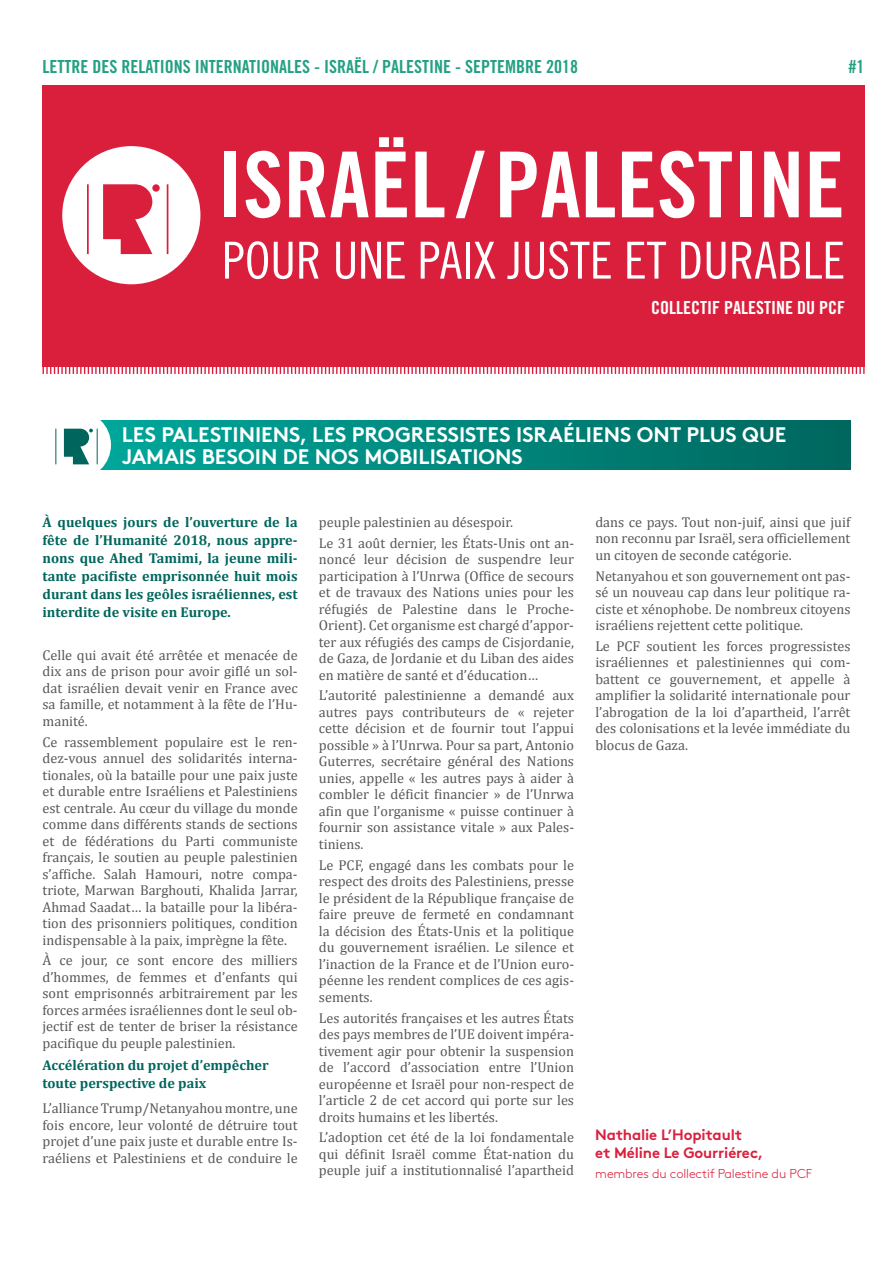
<style>
.page{position:relative;width:893px;height:1263px;background:#fff}
.page>*{position:absolute;margin:0;border:0;box-sizing:border-box;transform-origin:0 0}
.t1{font:91.05px "Trade Gothic Bold Cond Twenty";color:#fff}
.t2{font:51px "Trade Gothic Cond Eighteen";color:#fff}
.t3{font:700 21px/22.5px "Brown Pro";color:#fff}
.t4{font:18px "Trade Gothic Bold Cond Twenty";color:#24a084}
.t5{font:18px "Trade Gothic Bold Cond Twenty";color:#fff}
.t6{font:700 15px/18px "Brown Pro";letter-spacing:-.01em;color:#da1f3d}
.t7{font:14.25px/16.5px "Cambria";color:#57585a;text-align:justify}
.t8{font:700 14.25px/18px "Cambria";color:#00665d;text-align:justify}
.t9{font:300 12.9px "Brown Pro";letter-spacing:-.01em;color:#da1f3d}
</style>
<div class="page">
<svg style="left:42px;top:365px;width:823px;height:9px"></svg>
<div style="left:43px;top:85px;width:822px;height:281px;background:#da1f3d"></div>
<div style="left:62px;top:146px;width:138px;height:138px;background:#fff;border-radius:50%"></div>
<div style="left:152px;top:184px;width:8px;height:8px;background:#da1f3d;border-radius:50%"></div>
<svg style="left:103px;top:184px;width:49px;height:70px"></svg>
<hr style="left:167px;top:184px;width:1px;height:70px;background:#da1f3d">
<hr style="left:87px;top:184px;width:2px;height:70px;background:#da1f3d">
<div style="left:73px;top:420px;width:777px;height:50px;background:linear-gradient(to right,#00a99d,#00675e)"></div>
<div style="left:43px;top:411px;width:68px;height:68px;background:#fff;border-radius:50%"></div>
<svg style="left:64px;top:429px;width:29px;height:35px"></svg>
<hr style="left:97px;top:429px;width:1px;height:35px;background:#00665d">
<hr style="left:56px;top:429px;width:1px;height:35px;background:#00665d">
<p class="t4" style="left:43px;top:56px;width:537px">LETTRE DES RELATIONS INTERNATIONALES - ISRAËL / PALESTINE - SEPTEMBRE 2018</p>
<p class="t4" style="left:849px;top:56px;width:17px">#1</p>
<h1 class="t1" style="left:218px;top:129px;width:629px">ISRAËL/ PALESTINE</h1>
<h2 class="t2" style="left:222px;top:230px;width:624px">POUR UNE PAIX JUSTE ET DURABLE</h2>
<p class="t5" style="left:651px;top:296px;width:195px">COLLECTIF PALESTINE DU PCF</p>
<h3 class="t3" style="left:122px;top:421px;width:666px">LES PALESTINIENS, LES PROGRESSISTES ISRAÉLIENS ONT PLUS QUE<br>JAMAIS BESOIN DE NOS MOBILISATIONS</h3>
<p class="t8" style="left:43px;top:512px;width:257px">À quelques jours de l’ouverture de la fête de l’Humanité 2018, nous appre&shy;nons que Ahed Tamimi, la jeune mili&shy;tante pacifiste emprisonnée huit mois durant dans les geôles israéliennes, est interdite de visite en Europe.</p>
<p class="t7" style="left:43px;top:647px;width:257px">Celle qui avait été arrêtée et menacée de dix ans de prison pour avoir giflé un sol&shy;dat israélien devait venir en France avec sa famille, et notamment à la fête de l’Hu&shy;manité.</p>
<p class="t7" style="left:43px;top:733px;width:257px">Ce rassemblement populaire est le ren&shy;dez-vous annuel des solidarités interna&shy;tionales, où la bataille pour une paix juste et durable entre Israéliens et Palestiniens est centrale. Au cœur du village du monde comme dans différents stands de sections et de fédérations du Parti communiste français, le soutien au peuple palestinien s’affiche. Salah Hamouri, notre compa&shy;triote, Marwan Barghouti, Khalida Jarrar, Ahmad Saadat… la bataille pour la libéra&shy;tion des prisonniers politiques, condition indispensable à la paix, imprègne la fête.</p>
<p class="t7" style="left:43px;top:952px;width:257px">À ce jour, ce sont encore des milliers d’hommes, de femmes et d’enfants qui sont emprisonnés arbitrairement par les forces armées israéliennes dont le seul ob&shy;jectif est de tenter de briser la résistance pacifique du peuple palestinien.</p>
<p class="t8" style="left:43px;top:1056px;width:228px">Accélération du projet d’empêcher toute perspective de paix</p>
<p class="t7" style="left:43px;top:1100px;width:257px">L’alliance Trump/Netanyahou montre, une fois encore, leur volonté de détruire tout projet d’une paix juste et durable entre Is&shy;raéliens et Palestiniens et de conduire le</p>
<p class="t7" style="left:319px;top:512px;width:257px;line-height:20.7px">peuple palestinien au désespoir.<br>Le 31 août dernier, les États-Unis ont an-</p>
<p class="t7" style="left:319px;top:551px;width:257px">noncé leur décision de suspendre leur participation à l’Unrwa (Office de secours et de travaux des Nations unies pour les réfugiés de Palestine dans le Proche-Orient). Cet organisme est chargé d’appor&shy;ter aux réfugiés des camps de Cisjordanie, de Gaza, de Jordanie et du Liban des aides en matière de santé et d’éducation…</p>
<p class="t7" style="left:319px;top:687px;width:257px">L’autorité palestinienne a demandé aux autres pays contributeurs de « rejeter cette décision et de fournir tout l’appui possible » à l’Unrwa. Pour sa part, Antonio Guterres, secrétaire général des Nations unies, appelle « les autres pays à aider à combler le déficit financier » de l’Unrwa afin que l’organisme « puisse continuer à fournir son assistance vitale » aux Pales&shy;tiniens.</p>
<p class="t7" style="left:319px;top:856px;width:257px">Le PCF, engagé dans les combats pour le respect des droits des Palestiniens, presse le président de la République française de faire preuve de fermeté en condamnant la décision des États-Unis et la politique du gouvernement israélien. Le silence et l’inaction de la France et de l’Union euro&shy;péenne les rendent complices de ces agis&shy;sements.</p>
<p class="t7" style="left:319px;top:1009px;width:257px">Les autorités françaises et les autres États des pays membres de l’UE doivent impéra&shy;tivement agir pour obtenir la suspension de l’accord d’association entre l’Union européenne et Israël pour non-respect de l’article 2 de cet accord qui porte sur les droits humains et les libertés.</p>
<p class="t7" style="left:319px;top:1129px;width:257px">L’adoption cet été de la loi fondamentale qui définit Israël comme État-nation du peuple juif a institutionnalisé l’apartheid</p>
<p class="t7" style="left:595px;top:514px;width:257px">dans ce pays. Tout non-juif, ainsi que juif non reconnu par Israël, sera officiellement un citoyen de seconde catégorie.</p>
<p class="t7" style="left:595px;top:567px;width:257px">Netanyahou et son gouvernement ont pas&shy;sé un nouveau cap dans leur politique ra&shy;ciste et xénophobe. De nombreux citoyens israéliens rejettent cette politique.</p>
<p class="t7" style="left:595px;top:638px;width:257px">Le PCF soutient les forces progressistes israéliennes et palestiniennes qui com&shy;battent ce gouvernement, et appelle à amplifier la solidarité internationale pour l’abrogation de la loi d’apartheid, l’arrêt des colonisations et la levée immédiate du blocus de Gaza.</p>
<p class="t6" style="left:595px;top:1124px;width:170px">Nathalie L’Hopitault<br>et Méline Le Gourriérec,</p>
<p class="t9" style="left:595px;top:1164px;width:218px">membres du collectif Palestine du PCF</p>
</div>
